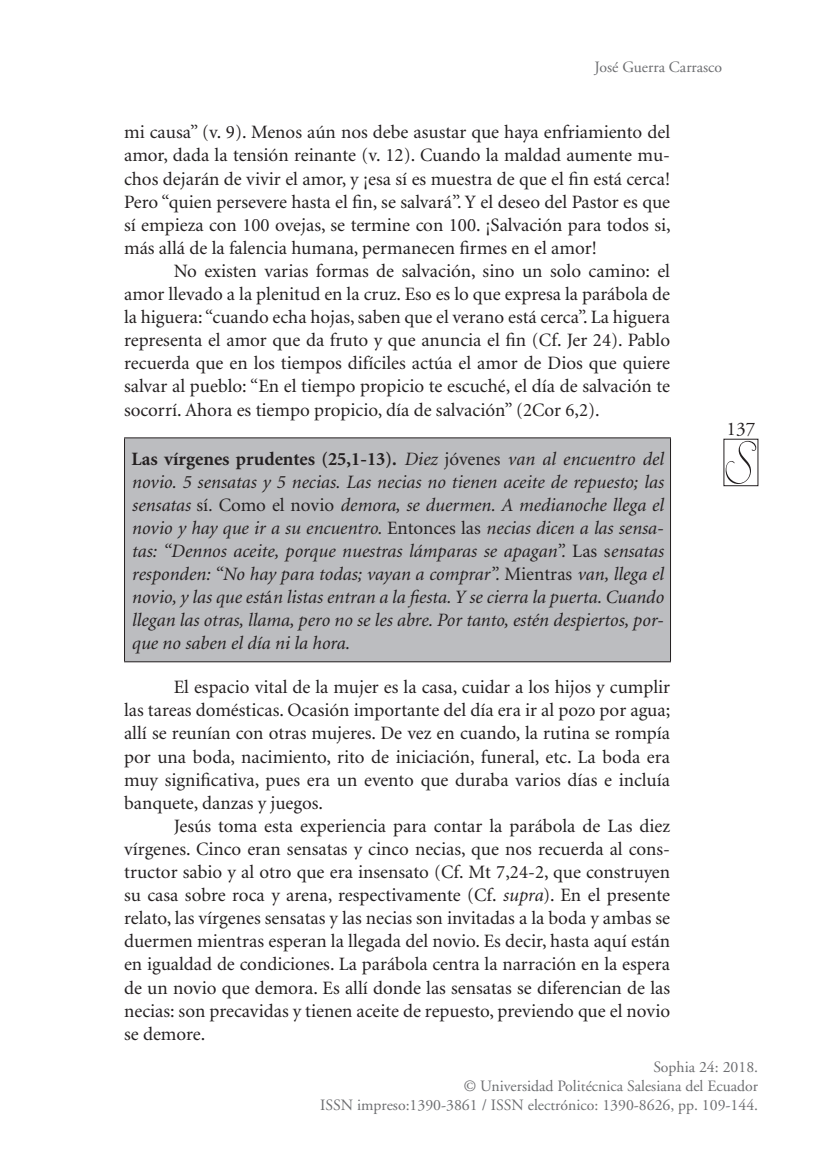
<style>
.page{position:relative;width:819px;height:1151px;background:#fff}
.page>*{position:absolute;margin:0;border:0;box-sizing:border-box;transform-origin:0 0}
.t1{font:19.25px "Adobe Garamond";color:#231f20}
.t2{font:18.9px/23.1px "Minion";color:#231f20;text-align:justify}
.t3{font:italic 18.9px/23.1px "Minion";color:#231f20;text-align:justify}
.t4{font:15.75px/19.2px "Adobe Garamond";color:#6c6d70;text-align:right}
.s1{font-weight:700;font-style:normal}
.s2{font-style:normal}
.s3{font-style:italic}
</style>
<div class="page">
<svg style="left:725px;top:441px;width:31px;height:43px"></svg>
<div style="left:124px;top:438px;width:546px;height:224px;background:#bcbdc0"></div>
<hr style="left:124px;top:437px;width:547px;height:1px;background:#231f20">
<hr style="left:124px;top:438px;width:1px;height:223px;background:#231f20">
<hr style="left:670px;top:438px;width:1px;height:223px;background:#231f20">
<hr style="left:124px;top:661px;width:547px;height:1px;background:#231f20">
<p class="t4" style="left:594px;top:58px;width:129px">José Guerra Carrasco</p>
<p class="t2" style="left:124px;top:121px;width:548px">mi causa” (v. 9). Menos aún nos debe asustar que haya enfriamiento del amor, dada la tensión reinante (v. 12). Cuando la maldad aumente mu&shy;chos dejarán de vivir el amor, y ¡esa sí es muestra de que el fin está cerca!<br>Pero “quien persevere hasta el fin, se salvará”. Y el deseo del Pastor es que sí empieza con 100 ovejas, se termine con 100. ¡Salvación para todos si, más allá de la falencia humana, permanecen firmes en el amor!</p>
<p class="t2" style="left:124px;top:260px;width:547px;text-indent:50px">No existen varias formas de salvación, sino un solo camino: el amor llevado a la plenitud en la cruz. Eso es lo que expresa la parábola de la higuera: “cuando echa hojas, saben que el verano está cerca”. La higuera representa el amor que da fruto y que anuncia el fin (Cf. Jer 24). Pablo recuerda que en los tiempos difíciles actúa el amor de Dios que quiere salvar al pueblo: “En el tiempo propicio te escuché, el día de salvación te socorrí. Ahora es tiempo propicio, día de salvación” (2Cor 6,2).</p>
<p class="t3" style="left:131px;top:448px;width:533px"><span class="s1">Las vírgenes prudentes (25,1-13).</span> Diez <span class="s2">jóvenes</span> van al encuentro del novio. 5 sensatas y 5 necias. Las necias no tienen aceite de repuesto; las sensatas <span class="s2">sí</span>. <span class="s2">Como el novio</span> demora, se duermen. A medianoche llega el novio y hay que ir a su encuentro. <span class="s2">Entonces las</span> necias dicen a las sensa&shy;tas: “Dennos aceite, porque nuestras lámparas se apagan”. <span class="s2">Las s</span>ensatas responden: “No hay para todas; vayan a comprar”. <span class="s2">Mientras</span> van, llega el novio, y las que est<span class="s2">á</span>n listas entran a la fiesta. Y se cierra la puerta. Cuando llegan las otras, llama, pero no se les abre. Por tanto, estén despiertos, por&shy;que no saben el día ni la hora.</p>
<p class="t2" style="left:124px;top:676px;width:547px;text-indent:50px">El espacio vital de la mujer es la casa, cuidar a los hijos y cumplir las tareas domésticas. Ocasión importante del día era ir al pozo por agua; allí se reunían con otras mujeres. De vez en cuando, la rutina se rompía por una boda, nacimiento, rito de iniciación, funeral, etc. La boda era muy significativa, pues era un evento que duraba varios días e incluía banquete, danzas y juegos.</p>
<p class="t2" style="left:124px;top:815px;width:547px;text-indent:50px">Jesús toma esta experiencia para contar la parábola de Las diez vírgenes. Cinco eran sensatas y cinco necias, que nos recuerda al cons&shy;tructor sabio y al otro que era insensato (Cf. Mt 7,24-2, que construyen su casa sobre roca y arena, respectivamente (Cf. <span class="s3">supra</span>). En el presente relato, las vírgenes sensatas y las necias son invitadas a la boda y ambas se duermen mientras esperan la llegada del novio. Es decir, hasta aquí están en igualdad de condiciones. La parábola centra la narración en la espera de un novio que demora. Es allí donde las sensatas se diferencian de las necias: son precavidas y tienen aceite de repuesto, previendo que el novio se demore.</p>
<p class="t1" style="left:726px;top:418px;width:30px">137</p>
<p class="t4" style="left:320px;top:1058px;width:439px">Sophia 24: 2018.<br>© Universidad Politécnica Salesiana del Ecuador<br>ISSN impreso:1390-3861 / ISSN electrónico: 1390-8626, pp. 109-144.</p>
</div>
